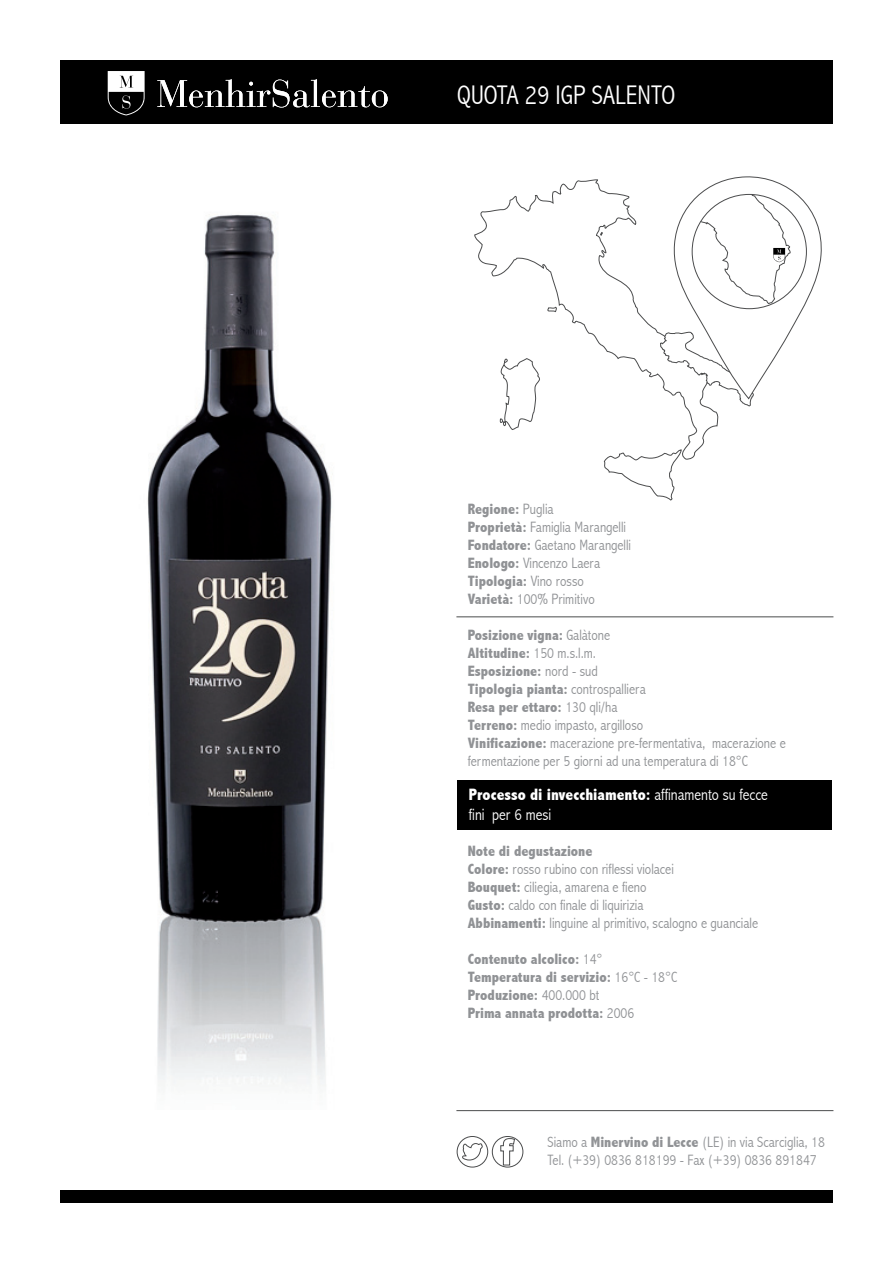
<style>
.page{position:relative;width:893px;height:1263px;background:#fff}
.page>*{position:absolute;margin:0;border:0;box-sizing:border-box;transform-origin:0 0}
.t1{font:300 condensed 27px "Abadi";color:#fff}
.t2{font:300 condensed 16.5px/19.8px "Abadi";color:#fff}
.t3{font:300 condensed 15px/18px "Abadi";color:#909295}
.t4{font:800 condensed 15px/18px "Abadi";color:#909295}
.t5{font:300 condensed 15px/18px "Abadi";color:#919396}
.s1{font-weight:800}
.s2{font-weight:300}
</style>
<div class="page">
<div style="left:60px;top:60px;width:773px;height:63px;background:#000"></div>
<div style="left:60px;top:1190px;width:773px;height:13px;background:#000"></div>
<svg style="left:108px;top:71px;width:37px;height:44px"></svg>
<svg style="left:157px;top:79px;width:231px;height:28px"></svg>
<img style="left:147px;top:214px;width:185px;height:871px">
<div style="left:457px;top:1136px;width:31px;height:31px;border:1px solid #4b4c4d;border-radius:50%"></div>
<svg style="left:462px;top:1143px;width:21px;height:17px"></svg>
<div style="left:492px;top:1136px;width:31px;height:31px;border:1px solid #4b4c4d;border-radius:50%"></div>
<svg style="left:500px;top:1137px;width:15px;height:28px"></svg>
<hr style="left:456px;top:617px;width:377px;height:1px;background:#4b4c4d">
<hr style="left:456px;top:1110px;width:377px;height:1px;background:#4b4c4d">
<div style="left:457px;top:780px;width:375px;height:50px;background:#000"></div>
<svg style="left:474px;top:179px;width:245px;height:322px"></svg>
<svg style="left:660px;top:176px;width:162px;height:231px"></svg>
<h1 class="t1" style="left:457px;top:79px;width:219px">QUOTA 29 IGP SALENTO</h1>
<p class="t3" style="left:468px;top:500px;width:165px"><span class="s1">Regione:</span> Puglia<br><span class="s1">Proprietà:</span> Famiglia Marangelli<br><span class="s1">Fondatore:</span> Gaetano Marangelli<br><span class="s1">Enologo:</span> Vincenzo Laera<br><span class="s1">Tipologia:</span> Vino rosso<br><span class="s1">Varietà:</span> 100% Primitivo</p>
<p class="t3" style="left:468px;top:626px;width:320px"><span class="s1">Posizione vigna:</span> Galàtone<br><span class="s1">Altitudine:</span> 150 m.s.l.m.<br><span class="s1">Esposizione:</span> nord - sud<br><span class="s1">Tipologia pianta:</span> controspalliera<br><span class="s1">Resa per ettaro:</span> 130 qli/ha<br><span class="s1">Terreno:</span> medio impasto, argilloso<br><span class="s1">Vinificazione:</span> macerazione pre-fermentativa, macerazione e fermentazione per 5 giorni ad una temperatura di 18°C</p>
<p class="t2" style="left:469px;top:785px;width:301px"><span class="s1">Processo di invecchiamento:</span> affinamento su fecce fini per 6 mesi</p>
<p class="t3" style="left:468px;top:842px;width:292px"><span class="s1">Note di degustazione<br>Colore:</span> rosso rubino con riflessi violacei<br><span class="s1">Bouquet:</span> ciliegia, amarena e fieno<br><span class="s1">Gusto:</span> caldo con finale di liquirizia<br><span class="s1">Abbinamenti:</span> linguine al primitivo, scalogno e guanciale</p>
<p class="t4" style="left:468px;top:950px;width:211px">Contenuto alcolico: <span class="s2">14°<br></span>Temperatura di servizio: <span class="s2">16°C - 18°C<br></span>Produzione: <span class="s2">400.000 bt<br></span>Prima annata prodotta: <span class="s2">2006</span></p>
<p class="t5" style="left:547px;top:1133px;width:279px">Siamo a <span class="s1">Minervino di Lecce</span> (LE) in via Scarciglia, 18<br>Tel. (+39) 0836 818199 - Fax (+39) 0836 891847</p>
</div>
